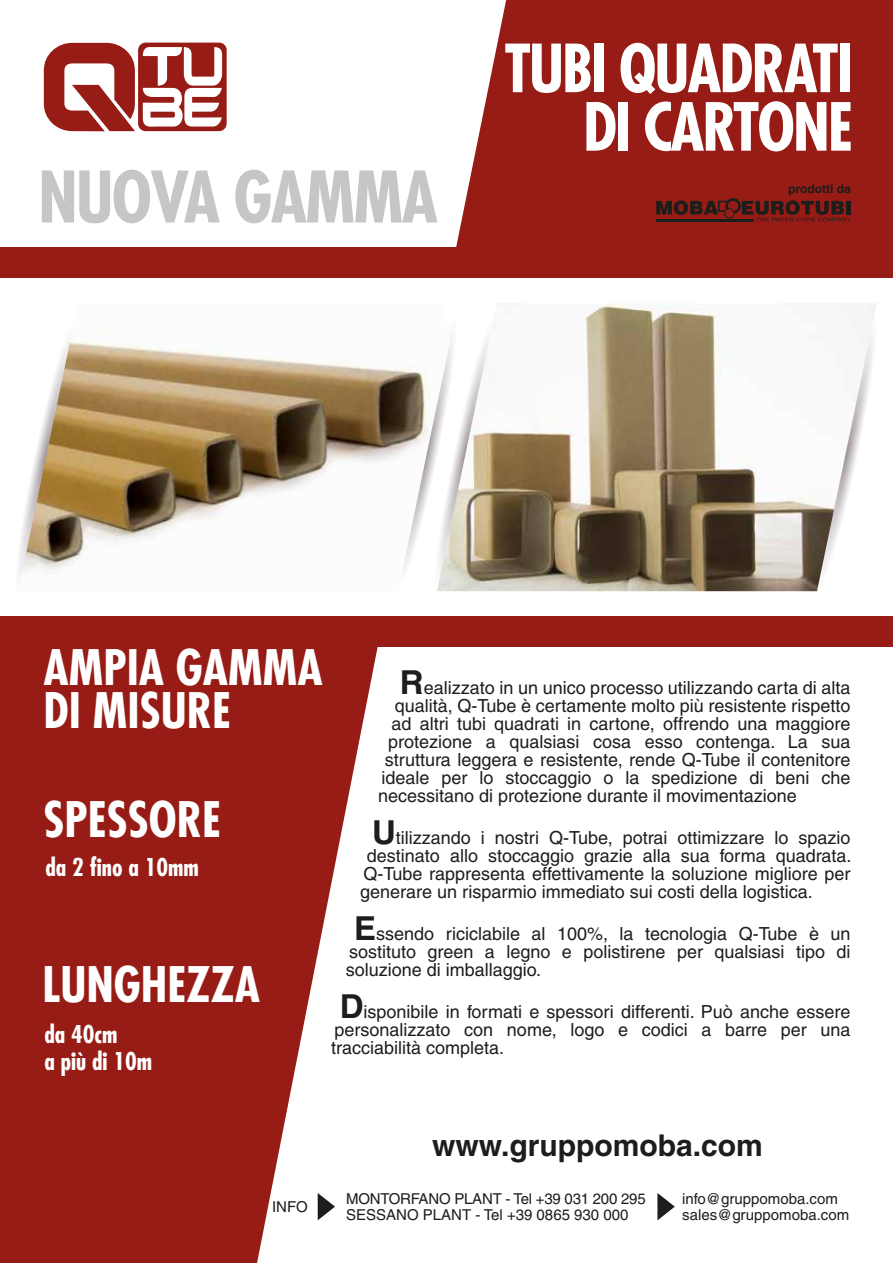
<style>
.page{position:relative;width:893px;height:1263px;background:#fff}
.page>*{position:absolute;margin:0;border:0;box-sizing:border-box;transform-origin:0 0}
.t1{font:700 condensed 69px "Futura";letter-spacing:-.025em;color:#c6c6c6}
.t2{font:700 condensed 64.5px/58.5px "Futura";letter-spacing:-.03em;color:#fff;text-align:right}
.t3{font:700 condensed 47.85px/43.5px "Futura";color:#fff}
.t4{font:700 30px "Helvetica";color:#1d1d1b}
.t5{font:700 condensed 24px/27px "Futura";color:#fff}
.t6{font:18px/18px "Helvetica";color:#1d1d1b;text-align:justify}
.t7{font:15px/16.5px "Helvetica";color:#1d1d1b}
.t8{font:700 12px "Helvetica";color:#1d1d1b}
.s1{font-weight:700;font-size:33px}
</style>
<div class="page">
<div style="left:0;top:247px;width:893px;height:31px;background:#961c15"></div>
<div style="left:0;top:617px;width:893px;height:30px;background:#961c15"></div>
<svg style="left:0;top:647px;width:378px;height:616px;fill:#961c15"></svg>
<div style="left:456px;top:0;width:437px;height:247px;background:#961c15"></div>
<svg style="left:44px;top:43px;width:183px;height:88px"></svg>
<svg style="left:656px;top:198px;width:195px;height:23px;background:#651c17"></svg>
<div style="left:846px;top:201px;width:5px;height:14px;background:#1d1d1b"></div>
<hr style="left:656px;top:219px;width:98px;height:2px;background:#1d1d1b">
<img style="left:19px;top:341px;width:418px;height:235px">
<img style="left:437px;top:304px;width:439px;height:287px">
<svg style="left:657px;top:1193px;width:18px;height:27px"></svg>
<svg style="left:318px;top:1193px;width:17px;height:27px"></svg>
<h1 class="t1" style="left:38px;top:154px;width:401px">NUOVA GAMMA</h1>
<h2 class="t2" style="left:504px;top:39px;width:350px">TUBI QUADRATI<br>DI CARTONE</h2>
<p class="t8" style="left:788px;top:181px;width:64px">prodotti da</p>
<h3 class="t3" style="left:43px;top:645px;width:281px">AMPIA GAMMA<br>DI MISURE</h3>
<h3 class="t3" style="left:43px;top:798px;width:179px">SPESSORE</h3>
<h3 class="t5" style="left:45px;top:854px;width:155px">da 2 fino a 10mm</h3>
<h3 class="t3" style="left:43px;top:963px;width:219px">LUNGHEZZA</h3>
<h3 class="t5" style="left:44px;top:1020px;width:109px">da 40cm<br>a più di 10m</h3>
<p class="t6" style="left:400px;top:679px;width:452px"><span class="s1">R</span>ealizzato in un unico processo utilizzando carta di alta</p>
<p class="t6" style="left:395px;top:697px;width:457px">qualità, Q-Tube è certamente molto più resistente rispetto</p>
<p class="t6" style="left:391px;top:715px;width:461px">ad altri tubi quadrati in cartone, offrendo una maggiore</p>
<p class="t6" style="left:388px;top:733px;width:464px">protezione a qualsiasi cosa esso contenga. La sua</p>
<p class="t6" style="left:385px;top:751px;width:467px">struttura leggera e resistente, rende Q-Tube il contenitore</p>
<p class="t6" style="left:381px;top:769px;width:471px">ideale per lo stoccaggio o la spedizione di beni che</p>
<p class="t6" style="left:378px;top:787px;width:420px">necessitano di protezione durante il movimentazione</p>
<p class="t6" style="left:372px;top:829px;width:480px"><span class="s1">U</span>tilizzando i nostri Q-Tube, potrai ottimizzare lo spazio</p>
<p class="t6" style="left:367px;top:847px;width:486px">destinato allo stoccaggio grazie alla sua forma quadrata.</p>
<p class="t6" style="left:364px;top:865px;width:488px">Q-Tube rappresenta effettivamente la soluzione migliore per</p>
<p class="t6" style="left:360px;top:883px;width:454px">generare un risparmio immediato sui costi della logistica.</p>
<p class="t6" style="left:346px;top:925px;width:506px;text-indent:8px"><span class="s1">E</span>ssendo riciclabile al 100%, la tecnologia Q-Tube è un sostituto green a legno e polistirene per qualsiasi tipo di soluzione di imballaggio.</p>
<p class="t6" style="left:331px;top:1003px;width:521px;text-indent:9px"><span class="s1">D</span>isponibile in formati e spessori differenti. Può anche essere personalizzato con nome, logo e codici a barre per una tracciabilità completa.</p>
<p class="t7" style="left:272px;top:1198px;width:37px">INFO</p>
<h3 class="t4" style="left:432px;top:1127px;width:332px">www.gruppomoba.com</h3>
<p class="t7" style="left:346px;top:1190px;width:301px">MONTORFANO PLANT - Tel +39 031 200 295<br>SESSANO PLANT - Tel +39 0865 930 000</p>
<p class="t7" style="left:682px;top:1190px;width:169px">info@gruppomoba.com sales@gruppomoba.com</p>
</div>
